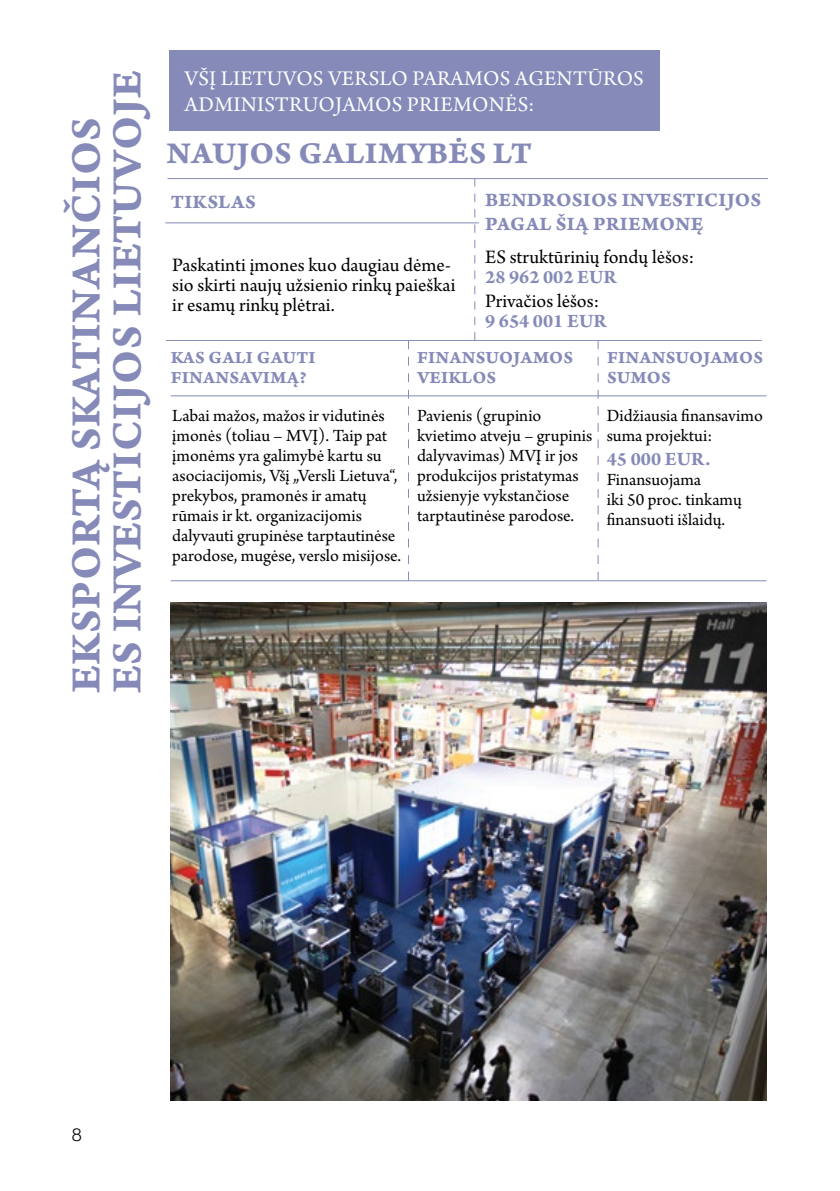
<style>
.page{position:relative;width:840px;height:1191px;background:#fff}
.page>*{position:absolute;margin:0;border:0;box-sizing:border-box;transform-origin:0 0}
.t1{font:44px/40.8px "Arno Pro Bold Caption";letter-spacing:.01em;color:#858ab8}
.t2{font:32px "Arno Pro Bold Caption";letter-spacing:.01em;color:#858ab8}
.t3{font:22px/26px "Arno Pro";letter-spacing:.01em;color:#fff}
.t4{font:20px/20px "Arno Pro";color:#000}
.t5{font:20px/24px "Arno Pro Bold Caption";letter-spacing:.01em;color:#858ab8}
.t6{font:700 20px "Arno Pro";color:#858ab8}
.t7{font:18px/20px "Arno Pro";color:#000}
.t8{font:18px/20px "Arno Pro Bold Caption";letter-spacing:.01em;color:#858ab8}
.t9{font:300 18px "Helvetica Neue LT Pro";color:#000}
</style>
<div class="page">
<hr style="left:167px;top:178px;width:600px;height:1px;background:#858ab8">
<hr style="left:165px;top:222px;width:313px;height:1px;background:#858ab8">
<div style="left:169px;top:50px;width:490px;height:81px;background:#858ab8"></div>
<hr style="left:166px;top:340px;width:595px;height:1px;background:#858ab8">
<svg style="left:597px;top:341px;width:1px;height:239px"></svg>
<svg style="left:408px;top:341px;width:1px;height:239px"></svg>
<hr style="left:171px;top:395px;width:595px;height:1px;background:#858ab8">
<hr style="left:171px;top:580px;width:595px;height:1px;background:#858ab8">
<img style="left:171px;top:602px;width:595px;height:498px">
<svg style="left:474px;top:179px;width:1px;height:161px"></svg>
<h1 class="t1" style="left:68px;top:693px;width:624px;rotate:-90deg">EKSPORTĄ SKATINANČIOS<br>ES INVESTICIJOS LIETUVOJE</h1>
<p class="t3" style="left:184px;top:66px;width:460px">VŠĮ LIETUVOS VERSLO PARAMOS AGENTŪROS<br>ADMINISTRUOJAMOS PRIEMONĖS:</p>
<h2 class="t2" style="left:166px;top:134px;width:367px">NAUJOS GALIMYBĖS LT</h2>
<p class="t5" style="left:171px;top:191px;width:86px">TIKSLAS</p>
<p class="t5" style="left:485px;top:189px;width:277px">BENDROSIOS INVESTICIJOS<br>PAGAL ŠIĄ PRIEMONĘ</p>
<p class="t4" style="left:172px;top:256px;width:284px">Paskatinti įmones kuo daugiau dėme&shy;sio skirti naujų užsienio rinkų paieškai ir esamų rinkų plėtrai.</p>
<p class="t4" style="left:485px;top:248px;width:210px">ES struktūrinių fondų lėšos:</p>
<p class="t6" style="left:485px;top:265px;width:133px">28 962 002 EUR</p>
<p class="t4" style="left:485px;top:292px;width:115px">Privačios lėšos:</p>
<p class="t6" style="left:485px;top:309px;width:122px">9 654 001 EUR</p>
<p class="t8" style="left:171px;top:348px;width:146px">KAS GALI GAUTI<br>FINANSAVIMĄ?</p>
<p class="t8" style="left:606px;top:348px;width:157px">FINANSUOJAMOS<br>SUMOS</p>
<p class="t8" style="left:417px;top:348px;width:157px">FINANSUOJAMOS<br>VEIKLOS</p>
<p class="t7" style="left:172px;top:406px;width:230px">Labai mažos, mažos ir vidutinės įmonės (toliau – MVĮ). Taip pat įmonėms yra galimybė kartu su asociacijomis, Všį „Versli Lietuva“, prekybos, pramonės ir amatų rūmais ir kt. organizacijomis dalyvauti grupinėse tarptautinėse parodose, mugėse, verslo misijose.</p>
<p class="t7" style="left:417px;top:406px;width:177px">Pavienis (grupinio kvietimo atveju – grupinis dalyvavimas) MVĮ ir jos produkcijos pristatymas užsienyje vykstančiose tarptautinėse parodose.</p>
<p class="t7" style="left:606px;top:406px;width:157px">Didžiausia finansavimo suma projektui:</p>
<p class="t6" style="left:606px;top:447px;width:105px">45 000 EUR.</p>
<p class="t7" style="left:606px;top:470px;width:136px">Finansuojama<br>iki 50 proc. tinkamų finansuoti išlaidų.</p>
<p class="t9" style="left:72px;top:1124px;width:12px">8</p>
</div>
